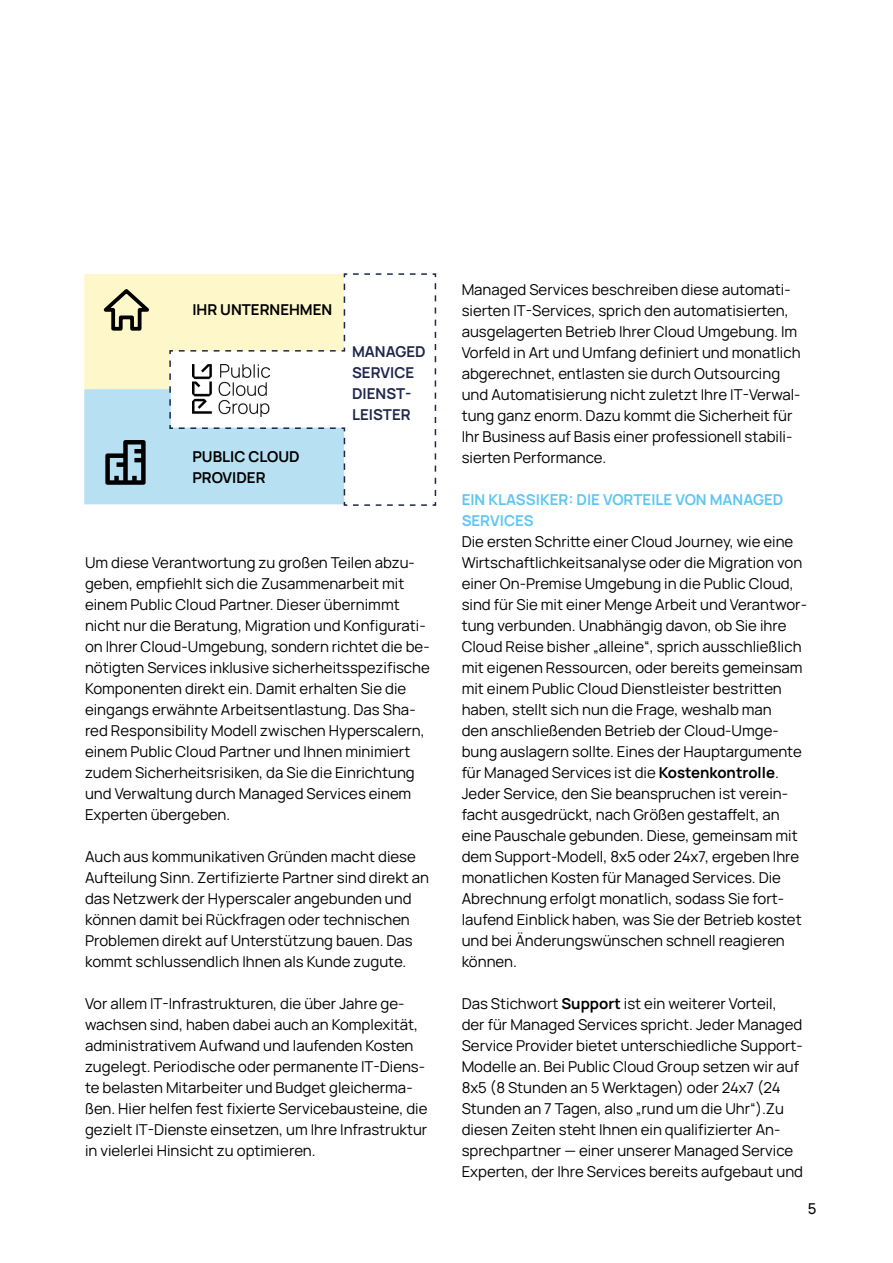
<style>
.page{position:relative;width:893px;height:1263px;background:#fff}
.page>*{position:absolute;margin:0;border:0;box-sizing:border-box;transform-origin:0 0}
.t1{font:15px/21px "Manrope";color:#000}
.t2{font:700 15px/21px "Manrope";color:#5ec6f2}
.t3{font:700 15px/21px "Manrope";color:#000}
.t4{font:700 15px/21px "Manrope";color:#1f274b}
.t5{font:500 15px "Manrope";color:#000}
.s1{font-weight:700}
</style>
<div class="page">
<svg style="left:84px;top:274px;width:85px;height:231px"></svg>
<svg style="left:169px;top:273px;width:268px;height:233px"></svg>
<p class="t3" style="left:192px;top:298px;width:141px">IHR UNTERNEHMEN</p>
<p class="t3" style="left:192px;top:445px;width:109px">PUBLIC CLOUD<br>PROVIDER</p>
<p class="t4" style="left:352px;top:340px;width:75px">MANAGED<br>SERVICE<br>DIENST-<br>LEISTER</p>
<p class="t1" style="left:85px;top:551px;width:346px">Um diese Verantwortung zu großen Teilen abzu&shy;geben, empfiehlt sich die Zusammenarbeit mit einem Public Cloud Partner. Dieser übernimmt nicht nur die Beratung, Migration und Konfigurati&shy;on Ihrer Cloud-Umgebung, sondern richtet die be&shy;nötigten Services inklusive sicherheitsspezifische Komponenten direkt ein. Damit erhalten Sie die eingangs erwähnte Arbeitsentlastung. Das Sha&shy;red Responsibility Modell zwischen Hyperscalern, einem Public Cloud Partner und Ihnen minimiert zudem Sicherheitsrisiken, da Sie die Einrichtung und Verwaltung durch Managed Services einem Experten übergeben.</p>
<p class="t1" style="left:85px;top:845px;width:346px">Auch aus kommunikativen Gründen macht diese Aufteilung Sinn. Zertifizierte Partner sind direkt an das Netzwerk der Hyperscaler angebunden und können damit bei Rückfragen oder technischen Problemen direkt auf Unterstützung bauen. Das kommt schlussendlich Ihnen als Kunde zugute.</p>
<p class="t1" style="left:85px;top:992px;width:344px">Vor allem IT-Infrastrukturen, die über Jahre ge&shy;wachsen sind, haben dabei auch an Komplexität, administrativem Aufwand und laufenden Kosten zugelegt. Periodische oder permanente IT-Diens&shy;te belasten Mitarbeiter und Budget gleicherma&shy;ßen. Hier helfen fest fixierte Servicebausteine, die gezielt IT-Dienste einsetzen, um Ihre Infrastruktur in vielerlei Hinsicht zu optimieren.</p>
<p class="t1" style="left:462px;top:278px;width:340px">Managed Services beschreiben diese automati&shy;sierten IT-Services, sprich den automatisierten, ausgelagerten Betrieb Ihrer Cloud Umgebung. Im Vorfeld in Art und Umfang definiert und monatlich abgerechnet, entlasten sie durch Outsourcing und Automatisierung nicht zuletzt Ihre IT-Verwal&shy;tung ganz enorm. Dazu kommt die Sicherheit für Ihr Business auf Basis einer professionell stabili&shy;sierten Performance.</p>
<p class="t2" style="left:462px;top:488px;width:323px">EIN KLASSIKER: DIE VORTEILE VON MANAGED<br>SERVICES</p>
<p class="t1" style="left:462px;top:530px;width:347px">Die ersten Schritte einer Cloud Journey, wie eine Wirtschaftlichkeitsanalyse oder die Migration von einer On-Premise Umgebung in die Public Cloud, sind für Sie mit einer Menge Arbeit und Verantwor&shy;tung verbunden. Unabhängig davon, ob Sie ihre Cloud Reise bisher „alleine“, sprich ausschließlich mit eigenen Ressourcen, oder bereits gemeinsam mit einem Public Cloud Dienstleister bestritten haben, stellt sich nun die Frage, weshalb man<br>den anschließenden Betrieb der Cloud-Umge&shy;bung auslagern sollte. Eines der Hauptargumente für Managed Services ist die <span class="s1">Kostenkontrolle</span>.<br>Jeder Service, den Sie beanspruchen ist verein&shy;facht ausgedrückt, nach Größen gestaffelt, an eine Pauschale gebunden. Diese, gemeinsam mit dem Support-Modell, 8x5 oder 24x7, ergeben Ihre monatlichen Kosten für Managed Services. Die Abrechnung erfolgt monatlich, sodass Sie fort&shy;laufend Einblick haben, was Sie der Betrieb kostet und bei Änderungswünschen schnell reagieren können.</p>
<p class="t1" style="left:462px;top:992px;width:343px">Das Stichwort <span class="s1">Support</span> ist ein weiterer Vorteil, der für Managed Services spricht. Jeder Managed Service Provider bietet unterschiedliche Support-Modelle an. Bei Public Cloud Group setzen wir auf 8x5 (8 Stunden an 5 Werktagen) oder 24x7 (24<br>Stunden an 7 Tagen, also „rund um die Uhr“).Zu diesen Zeiten steht Ihnen ein qualifizierter An&shy;sprechpartner — einer unserer Managed Service Experten, der Ihre Services bereits aufgebaut und</p>
<p class="t5" style="left:808px;top:1198px;width:10px">5</p>
</div>
